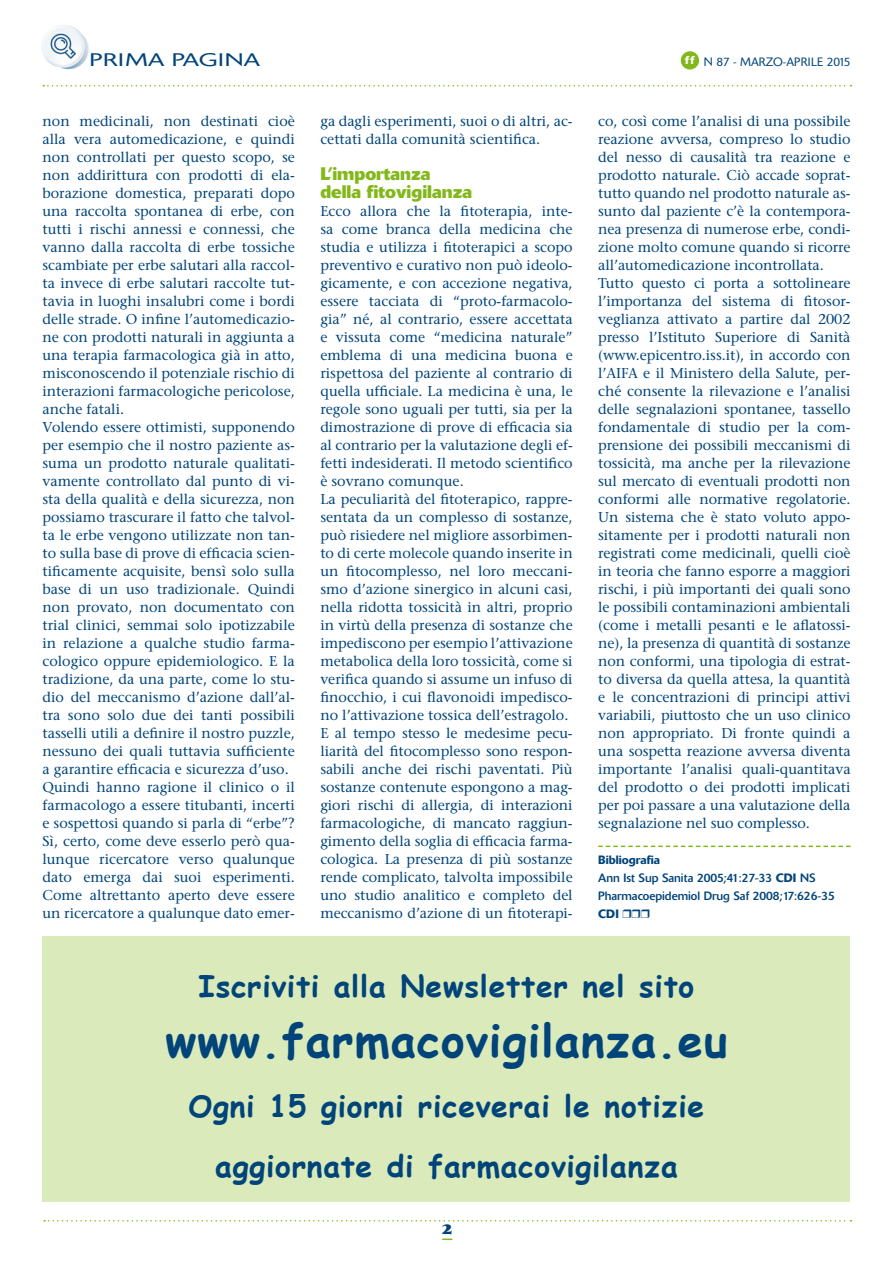
<style>
.page{position:relative;width:893px;height:1263px;background:#fff}
.page>*{position:absolute;margin:0;border:0;box-sizing:border-box;transform-origin:0 0}
.t1{font:700 45px "Comic Sans MS";letter-spacing:.025em;color:#00447a}
.t2{font:700 30px/60px "Comic Sans MS";letter-spacing:.025em;color:#00447a;text-align:center}
.t3{font:700 18px/18px "Delta";color:#83b81a}
.t4{font:300 18px "Delta";letter-spacing:.02em;color:#00447a;scale:1.4 1}
.t5{font:14.25px/18px "Stone Serif";color:#00447a}
.t6{font:14.25px "Jimbo MM 800 725";color:#00447a}
.t7{font:12px/18px "Delta";color:#00447a}
.t8{font:300 12px "Delta";color:#00447a}
.t9{font:500 12px "Delta";color:#00447a}
.s1{font-weight:500}
</style>
<div class="page">
<div style="left:682px;top:52px;width:16px;height:17px;background:#83b81a;border-radius:50%"></div>
<div style="left:681px;top:51px;width:18px;height:19px;border:2px solid #83b81a;border-radius:50%"></div>
<svg style="left:43px;top:85px;width:808px;height:2px"></svg>
<svg style="left:44px;top:1220px;width:807px;height:1px"></svg>
<svg style="left:442px;top:1238px;width:10px;height:2px"></svg>
<img style="left:42px;top:25px;width:47px;height:45px">
<svg style="left:598px;top:845px;width:253px;height:2px"></svg>
<div style="left:43px;top:936px;width:807px;height:266px;background:#daeaba"></div>
<p class="t4" style="left:89px;top:49px;width:123px">PRIMA PAGINA</p>
<p class="t5" style="left:43px;top:112px;width:254px">non medicinali, non destinati cioè alla vera automedicazione, e quindi non controllati per questo scopo, se non addirittura con prodotti di ela&shy;borazione domestica, preparati dopo una raccolta spontanea di erbe, con tutti i rischi annessi e connessi, che vanno dalla raccolta di erbe tossiche scambiate per erbe salutari alla raccol&shy;ta invece di erbe salutari raccolte tut&shy;tavia in luoghi insalubri come i bordi delle strade. O infine l’automedicazio&shy;ne con prodotti naturali in aggiunta a una terapia farmacologica già in atto, misconoscendo il potenziale rischio di interazioni farmacologiche pericolose, anche fatali.<br>Volendo essere ottimisti, supponendo per esempio che il nostro paziente as&shy;suma un prodotto naturale qualitati&shy;vamente controllato dal punto di vi&shy;sta della qualità e della sicurezza, non possiamo trascurare il fatto che talvol&shy;ta le erbe vengono utilizzate non tan&shy;to sulla base di prove di efficacia scien&shy;tificamente acquisite, bensì solo sulla base di un uso tradizionale. Quindi non provato, non documentato con trial clinici, semmai solo ipotizzabile in relazione a qualche studio farma&shy;cologico oppure epidemiologico. E la tradizione, da una parte, come lo stu&shy;dio del meccanismo d’azione dall’al&shy;tra sono solo due dei tanti possibili tasselli utili a definire il nostro puzzle, nessuno dei quali tuttavia sufficiente a garantire efficacia e sicurezza d’uso.<br>Quindi hanno ragione il clinico o il farmacologo a essere titubanti, incerti e sospettosi quando si parla di “erbe”?<br>Sì, certo, come deve esserlo però qua&shy;lunque ricercatore verso qualunque dato emerga dai suoi esperimenti.<br>Come altrettanto aperto deve essere un ricercatore a qualunque dato emer-</p>
<p class="t5" style="left:320px;top:112px;width:254px">ga dagli esperimenti, suoi o di altri, ac&shy;cettati dalla comunità scientifica.</p>
<p class="t3" style="left:320px;top:165px;width:153px">L’importanza della fitovigilanza</p>
<p class="t5" style="left:320px;top:202px;width:254px">Ecco allora che la fitoterapia, inte&shy;sa come branca della medicina che studia e utilizza i fitoterapici a scopo preventivo e curativo non può ideolo&shy;gicamente, e con accezione negativa, essere tacciata di “proto-farmacolo&shy;gia” né, al contrario, essere accettata e vissuta come “medicina naturale” emblema di una medicina buona e rispettosa del paziente al contrario di quella ufficiale. La medicina è una, le regole sono uguali per tutti, sia per la dimostrazione di prove di efficacia sia al contrario per la valutazione degli ef&shy;fetti indesiderati. Il metodo scientifico è sovrano comunque.<br>La peculiarità del fitoterapico, rappre&shy;sentata da un complesso di sostanze, può risiedere nel migliore assorbimen&shy;to di certe molecole quando inserite in un fitocomplesso, nel loro meccani&shy;smo d’azione sinergico in alcuni casi, nella ridotta tossicità in altri, proprio in virtù della presenza di sostanze che impediscono per esempio l’attivazione metabolica della loro tossicità, come si verifica quando si assume un infuso di finocchio, i cui flavonoidi impedisco&shy;no l’attivazione tossica dell’estragolo.<br>E al tempo stesso le medesime pecu&shy;liarità del fitocomplesso sono respon&shy;sabili anche dei rischi paventati. Più sostanze contenute espongono a mag&shy;giori rischi di allergia, di interazioni farmacologiche, di mancato raggiun&shy;gimento della soglia di efficacia farma&shy;cologica. La presenza di più sostanze rende complicato, talvolta impossibile uno studio analitico e completo del meccanismo d’azione di un fitoterapi-</p>
<p class="t8" style="left:685px;top:55px;width:167px"><sup>ff</sup> N 87 - MARZo-APRILE 2015</p>
<p class="t5" style="left:598px;top:112px;width:254px">co, così come l’analisi di una possibile reazione avversa, compreso lo studio del nesso di causalità tra reazione e prodotto naturale. Ciò accade soprat&shy;tutto quando nel prodotto naturale as&shy;sunto dal paziente c’è la contempora&shy;nea presenza di numerose erbe, condi&shy;zione molto comune quando si ricorre all’automedicazione incontrollata.<br>Tutto questo ci porta a sottolineare l’importanza del sistema di fitosor&shy;veglianza attivato a partire dal 2002 presso l’Istituto Superiore di Sanità (www.epicentro.iss.it), in accordo con l’AIFA e il Ministero della Salute, per&shy;ché consente la rilevazione e l’analisi delle segnalazioni spontanee, tassello fondamentale di studio per la com&shy;prensione dei possibili meccanismi di tossicità, ma anche per la rilevazione sul mercato di eventuali prodotti non conformi alle normative regolatorie.<br>Un sistema che è stato voluto appo&shy;sitamente per i prodotti naturali non registrati come medicinali, quelli cioè in teoria che fanno esporre a maggiori rischi, i più importanti dei quali sono le possibili contaminazioni ambientali (come i metalli pesanti e le aflatossi&shy;ne), la presenza di quantità di sostanze non conformi, una tipologia di estrat&shy;to diversa da quella attesa, la quantità e le concentrazioni di principi attivi variabili, piuttosto che un uso clinico non appropriato. Di fronte quindi a una sospetta reazione avversa diventa importante l’analisi quali-quantitava del prodotto o dei prodotti implicati per poi passare a una valutazione della segnalazione nel suo complesso.</p>
<p class="t7" style="left:598px;top:851px;width:238px"><span class="s1">Bibliografia<br></span>Ann Ist Sup Sanita 2005;41:27-33 <span class="s1">CDI</span> NS<br>Pharmacoepidemiol Drug Saf 2008;17:626-35</p>
<p class="t9" style="left:598px;top:907px;width:22px">CDI</p>
<h2 class="t2" style="left:199px;top:955px;width:497px">Iscriviti alla Newsletter nel sito</h2>
<h1 class="t1" style="left:165px;top:1007px;width:564px">www.farmacovigilanza.eu</h1>
<h2 class="t2" style="left:188px;top:1075px;width:517px">Ogni 15 giorni riceverai le notizie aggiornate di farmacovigilanza</h2>
<p class="t6" style="left:442px;top:1222px;width:12px">2</p>
</div>
